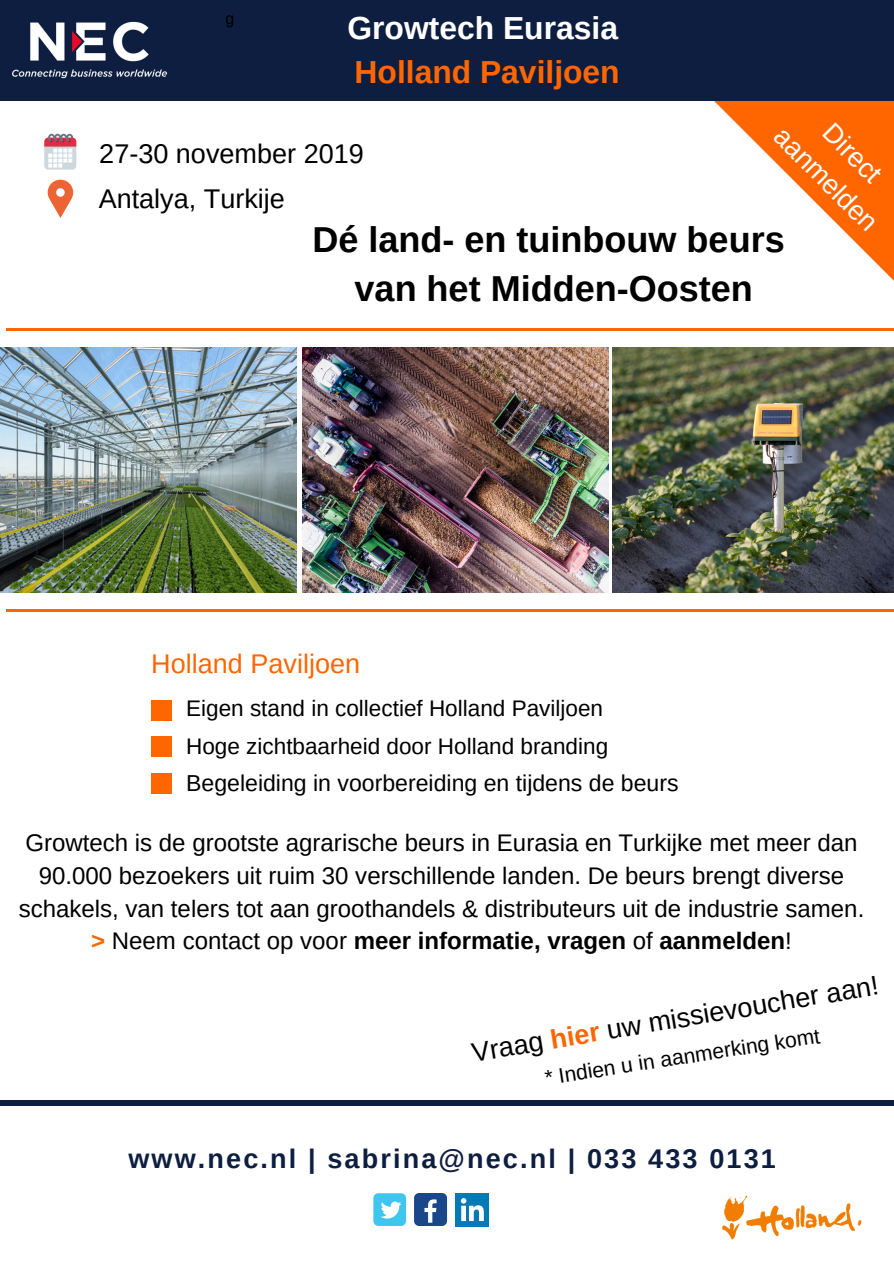
<style>
.page{position:relative;width:894px;height:1264px;background:#fff}
.page>*{position:absolute;margin:0;border:0;box-sizing:border-box;transform-origin:0 0}
.t1{font:700 36px/49.5px "Arimo";color:#000;text-align:center}
.t2{font:700 31.8px "Arimo";color:#f60}
.t3{font:700 31.8px "Arimo";color:#fff}
.t4{font:27px/45.5px "Arimo";color:#000}
.t5{font:700 27px "Arimo";letter-spacing:.08em;color:#0d1e40}
.t6{font:27px "Arimo";color:#f60}
.t7{font:27px "Arimo";color:#fff}
.t8{font:24px/32.7px "Arimo";color:#000;text-align:center}
.t9{font:23.1px "Arimo";color:#000}
.t10{font:22.5px/37.7px "Arimo";color:#000}
.t11{font:21px "Arimo";color:#000}
.t12{font:15.9px "Arimo";color:#000}
.s1{font-weight:700;color:#f60}
.s2{font-weight:700}
</style>
<div class="page">
<svg style="left:714px;top:101px;width:179px;height:179px"></svg>
<div style="left:0;top:0;width:893px;height:101px;background:#0d1e40"></div>
<img style="left:12px;top:21px;width:156px;height:58px">
<svg style="left:48px;top:180px;width:25px;height:38px"></svg>
<svg style="left:44px;top:134px;width:32px;height:36px"></svg>
<img style="left:722px;top:1195px;width:140px;height:45px">
<div style="left:373px;top:1193px;width:33px;height:32px;background:#3fc6ee;border-radius:5px"></div>
<svg style="left:381px;top:1201px;width:20px;height:17px"></svg>
<div style="left:414px;top:1192px;width:33px;height:33px;background:#1a4789;border-radius:5px"></div>
<svg style="left:424px;top:1199px;width:12px;height:23px"></svg>
<div style="left:455px;top:1192px;width:34px;height:34px;background:#027bb5"></div>
<svg style="left:460px;top:1198px;width:23px;height:22px"></svg>
<div style="left:0;top:1100px;width:893px;height:6px;background:#0d1e40"></div>
<div style="left:151px;top:773px;width:20px;height:20px;background:#f60"></div>
<div style="left:151px;top:736px;width:20px;height:20px;background:#f60"></div>
<div style="left:151px;top:700px;width:20px;height:20px;background:#f60"></div>
<img style="left:0;top:347px;width:296px;height:245px">
<img style="left:302px;top:347px;width:306px;height:245px">
<img style="left:612px;top:347px;width:281px;height:245px">
<hr style="left:6px;top:329px;width:887px;height:2px;background:#f60">
<hr style="left:6px;top:609px;width:887px;height:3px;background:#f60">
<p class="t12" style="left:225px;top:9px;width:10px">g</p>
<h2 class="t3" style="left:347px;top:10px;width:272px">Growtech Eurasia</h2>
<h2 class="t2" style="left:354px;top:54px;width:266px">Holland Paviljoen</h2>
<p class="t7" style="left:837px;top:117px;width:72px;rotate:45deg">Direct</p>
<p class="t7" style="left:789px;top:121px;width:135px;rotate:45deg">aanmelden</p>
<p class="t4" style="left:99px;top:130px;width:266px">27-30 november 2019<br>Antalya, Turkije</p>
<h1 class="t1" style="left:312px;top:214px;width:473px">Dé land- en tuinbouw beurs van het Midden-Oosten</h1>
<p class="t6" style="left:151px;top:648px;width:210px">Holland Paviljoen</p>
<p class="t10" style="left:186px;top:689px;width:423px">Eigen stand in collectief Holland Paviljoen<br>Hoge zichtbaarheid door Holland branding</p>
<p class="t9" style="left:186px;top:769px;width:494px">Begeleiding in voorbereiding en tijdens de beurs</p>
<p class="t8" style="left:19px;top:826px;width:846px">Growtech is de grootste agrarische beurs in Eurasia en Turkijke met meer dan 90.000 bezoekers uit ruim 30 verschillende landen. De beurs brengt diverse schakels, van telers tot aan groothandels &amp; distributeurs uit de industrie samen. <span class="s1">&gt;</span> Neem contact op voor <span class="s2">meer informatie, vragen</span> of <span class="s2">aanmelden</span>!</p>
<p class="t4" style="left:468px;top:1028px;width:413px;rotate:-9deg">Vraag <span class="s1">hier</span> uw missievoucher aan!</p>
<p class="t11" style="left:543px;top:1066px;width:279px;rotate:-9deg">* Indien u in aanmerking komt</p>
<p class="t5" style="left:128px;top:1143px;width:649px">www.nec.nl | sabrina@nec.nl | 033 433 0131</p>
</div>
